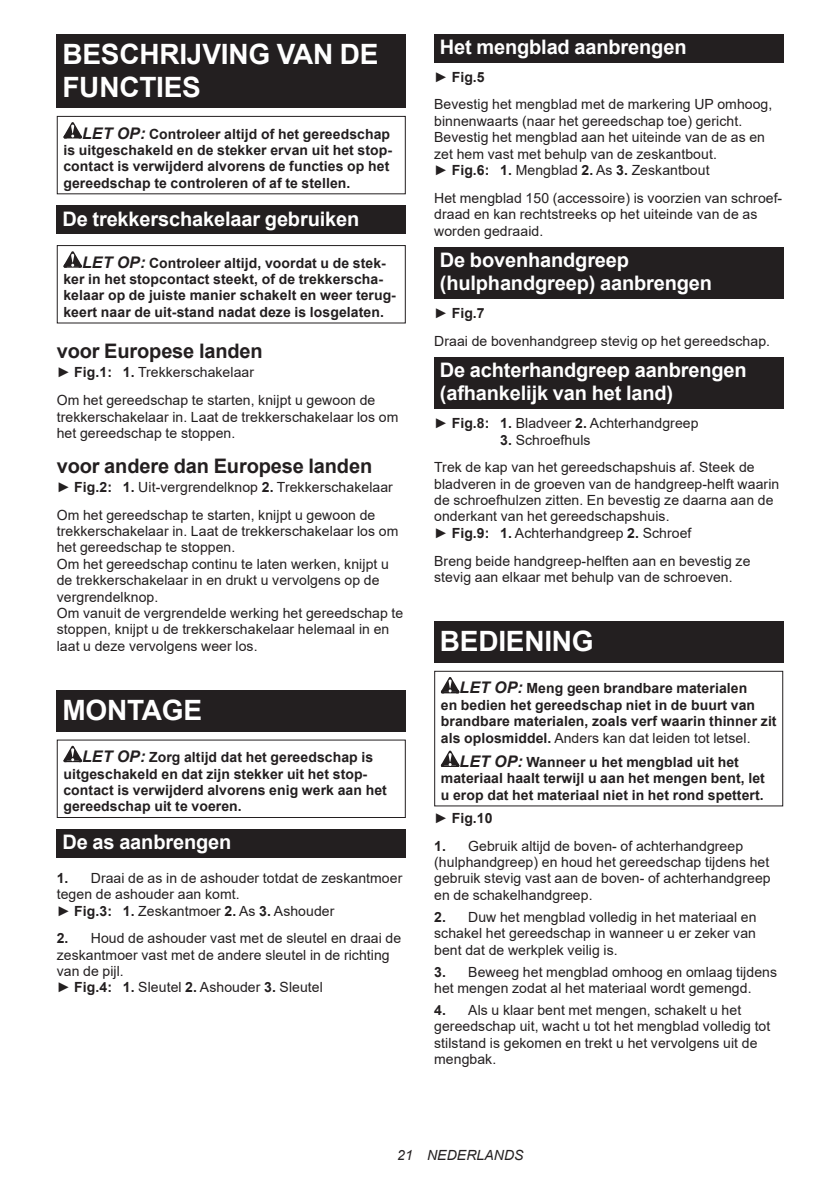
<style>
.page{position:relative;width:840px;height:1191px;background:#fff}
.page>*{position:absolute;margin:0;border:0;box-sizing:border-box;transform-origin:0 0}
.t1{font:700 28px/32.8px "Arial";letter-spacing:-.01em;color:#fff}
.t2{font:700 20px/23.4px "Arial";letter-spacing:-.01em;color:#fff}
.t3{font:700 20px "Arial";letter-spacing:-.01em;color:#231f20}
.t4{font:14px/16.4px "Arial";letter-spacing:.005em;color:#231f20}
.t5{font:700 14px/16.4px "Arial";letter-spacing:.005em;color:#231f20}
.t6{font:italic 14px "Arial";letter-spacing:.005em;color:#231f20}
.s1{font-style:italic;font-size:16px}
.s2{font-weight:700}
.s3{font-weight:400}
</style>
<div class="page">
<div style="left:57px;top:34px;width:348px;height:74px;background:#231f20"></div>
<svg style="left:63px;top:122px;width:19px;height:16px"></svg>
<div style="left:57px;top:116px;width:348px;height:78px;border:1px solid #231f20"></div>
<div style="left:57px;top:206px;width:348px;height:28px;background:#231f20"></div>
<svg style="left:63px;top:251px;width:19px;height:17px"></svg>
<div style="left:57px;top:245px;width:348px;height:78px;border:1px solid #231f20"></div>
<div style="left:57px;top:690px;width:348px;height:41px;background:#231f20"></div>
<svg style="left:63px;top:746px;width:19px;height:16px"></svg>
<div style="left:57px;top:739px;width:348px;height:79px;border:1px solid #231f20"></div>
<div style="left:57px;top:829px;width:348px;height:29px;background:#231f20"></div>
<div style="left:434px;top:34px;width:348px;height:29px;background:#231f20"></div>
<div style="left:434px;top:247px;width:348px;height:52px;background:#231f20"></div>
<div style="left:434px;top:357px;width:348px;height:52px;background:#231f20"></div>
<div style="left:434px;top:621px;width:348px;height:41px;background:#231f20"></div>
<svg style="left:440px;top:677px;width:19px;height:16px"></svg>
<svg style="left:440px;top:750px;width:19px;height:17px"></svg>
<div style="left:434px;top:671px;width:348px;height:135px;border:1px solid #231f20"></div>
<h1 class="t1" style="left:62px;top:38px;width:317px">BESCHRIJVING VAN DE<br>FUNCTIES</h1>
<p class="t5" style="left:63px;top:125px;width:330px;text-indent:19px"><span class="s1">LET OP:</span> Controleer altijd of het gereedschap is uitgeschakeld en de stekker ervan uit het stop&shy;contact is verwijderd alvorens de functies op het gereedschap te controleren of af te stellen.</p>
<h2 class="t2" style="left:62px;top:207px;width:298px">De trekkerschakelaar gebruiken</h2>
<p class="t5" style="left:63px;top:255px;width:334px;text-indent:19px"><span class="s1">LET OP:</span> Controleer altijd, voordat u de stek&shy;ker in het stopcontact steekt, of de trekkerscha&shy;kelaar op de juiste manier schakelt en weer terug&shy;keert naar de uit-stand nadat deze is losgelaten.</p>
<h2 class="t3" style="left:57px;top:337px;width:207px">voor Europese landen</h2>
<p class="t4" style="left:57px;top:358px;width:320px;line-height:27.8px">► <span class="s2">Fig.1: 1.</span> Trekkerschakelaar<br>Om het gereedschap te starten, knijpt u gewoon de</p>
<p class="t4" style="left:57px;top:408px;width:343px">trekkerschakelaar in. Laat de trekkerschakelaar los om het gereedschap te stoppen.</p>
<h2 class="t3" style="left:57px;top:451px;width:317px">voor andere dan Europese landen</h2>
<p class="t4" style="left:57px;top:473px;width:337px;line-height:27.8px">► <span class="s2">Fig.2: 1.</span> Uit-vergrendelknop <span class="s2">2.</span> Trekkerschakelaar<br>Om het gereedschap te starten, knijpt u gewoon de</p>
<p class="t4" style="left:57px;top:523px;width:348px">trekkerschakelaar in. Laat de trekkerschakelaar los om het gereedschap te stoppen.<br>Om het gereedschap continu te laten werken, knijpt u de trekkerschakelaar in en drukt u vervolgens op de vergrendelknop.<br>Om vanuit de vergrendelde werking het gereedschap te stoppen, knijpt u de trekkerschakelaar helemaal in en laat u deze vervolgens weer los.</p>
<h1 class="t1" style="left:62px;top:694px;width:141px">MONTAGE</h1>
<p class="t5" style="left:63px;top:749px;width:325px;text-indent:19px"><span class="s1">LET OP:</span> Zorg altijd dat het gereedschap is uitgeschakeld en dat zijn stekker uit het stop&shy;contact is verwijderd alvorens enig werk aan het gereedschap uit te voeren.</p>
<h2 class="t2" style="left:62px;top:831px;width:170px">De as aanbrengen</h2>
<p class="t4" style="left:57px;top:869px;width:347px"><span class="s2">1.</span> Draai de as in de ashouder totdat de zeskantmoer tegen de ashouder aan komt.<br>► <span class="s2">Fig.3: 1.</span> Zeskantmoer <span class="s2">2.</span> As <span class="s2">3.</span> Ashouder</p>
<p class="t4" style="left:57px;top:930px;width:346px"><span class="s2">2.</span> Houd de ashouder vast met de sleutel en draai de zeskantmoer vast met de andere sleutel in de richting van de pijl.<br>► <span class="s2">Fig.4: 1.</span> Sleutel <span class="s2">2.</span> Ashouder <span class="s2">3.</span> Sleutel</p>
<h2 class="t2" style="left:439px;top:36px;width:248px">Het mengblad aanbrengen</h2>
<p class="t4" style="left:434px;top:63px;width:339px;line-height:27.8px">► <span class="s2">Fig.5<br></span>Bevestig het mengblad met de markering UP omhoog,</p>
<p class="t4" style="left:434px;top:113px;width:332px">binnenwaarts (naar het gereedschap toe) gericht.<br>Bevestig het mengblad aan het uiteinde van de as en zet hem vast met behulp van de zeskantbout.<br>► <span class="s2">Fig.6: 1.</span> Mengblad <span class="s2">2.</span> As <span class="s2">3.</span> Zeskantbout</p>
<p class="t4" style="left:434px;top:189px;width:349px">Het mengblad 150 (accessoire) is voorzien van schroef&shy;draad en kan rechtstreeks op het uiteinde van de as worden gedraaid.</p>
<h2 class="t2" style="left:439px;top:248px;width:274px">De bovenhandgreep (hulphandgreep) aanbrengen</h2>
<p class="t4" style="left:434px;top:299px;width:337px;line-height:27.8px">► <span class="s2">Fig.7<br></span>Draai de bovenhandgreep stevig op het gereedschap.</p>
<h2 class="t2" style="left:439px;top:358px;width:308px">De achterhandgreep aanbrengen (afhankelijk van het land)</h2>
<p class="t4" style="left:434px;top:415px;width:266px">► <span class="s2">Fig.8: 1.</span> Bladveer <span class="s2">2.</span> Achterhandgreep</p>
<p class="t4" style="left:434px;top:426px;width:322px;line-height:27.8px;text-indent:66px"><span class="s2">3.</span> Schroefhuls<br>Trek de kap van het gereedschapshuis af. Steek de</p>
<p class="t4" style="left:434px;top:475px;width:346px">bladveren in de groeven van de handgreep-helft waarin de schroefhulzen zitten. En bevestig ze daarna aan de onderkant van het gereedschapshuis.<br>► <span class="s2">Fig.9: 1.</span> Achterhandgreep <span class="s2">2.</span> Schroef</p>
<p class="t4" style="left:434px;top:552px;width:317px">Breng beide handgreep-helften aan en bevestig ze stevig aan elkaar met behulp van de schroeven.</p>
<h1 class="t1" style="left:439px;top:625px;width:155px">BEDIENING</h1>
<p class="t5" style="left:440px;top:680px;width:337px;text-indent:19px"><span class="s1">LET OP:</span> Meng geen brandbare materialen<br>en bedien het gereedschap niet in de buurt van brandbare materialen, zoals verf waarin thinner zit als oplosmiddel. <span class="s3">Anders kan dat leiden tot letsel.</span></p>
<p class="t5" style="left:440px;top:754px;width:325px;text-align:center"><span class="s1">LET OP:</span> Wanneer u het mengblad uit het materiaal haalt terwijl u aan het mengen bent, let u erop dat het materiaal niet in het rond spettert.</p>
<p class="t5" style="left:434px;top:810px;width:60px"><span class="s3">►</span> Fig.10</p>
<p class="t4" style="left:434px;top:837px;width:338px"><span class="s2">1.</span> Gebruik altijd de boven- of achterhandgreep (hulphandgreep) en houd het gereedschap tijdens het gebruik stevig vast aan de boven- of achterhandgreep en de schakelhandgreep.</p>
<p class="t4" style="left:434px;top:908px;width:324px;text-align:justify"><span class="s2">2.</span> Duw het mengblad volledig in het materiaal en schakel het gereedschap in wanneer u er zeker van bent dat de werkplek veilig is.</p>
<p class="t4" style="left:434px;top:963px;width:344px"><span class="s2">3.</span> Beweeg het mengblad omhoog en omlaag tijdens het mengen zodat al het materiaal wordt gemengd.</p>
<p class="t4" style="left:434px;top:1001px;width:337px"><span class="s2">4.</span> Als u klaar bent met mengen, schakelt u het gereedschap uit, wacht u tot het mengblad volledig tot stilstand is gekomen en trekt u het vervolgens uit de mengbak.</p>
<p class="t6" style="left:397px;top:1146px;width:128px">21 NEDERLANDS</p>
</div>
